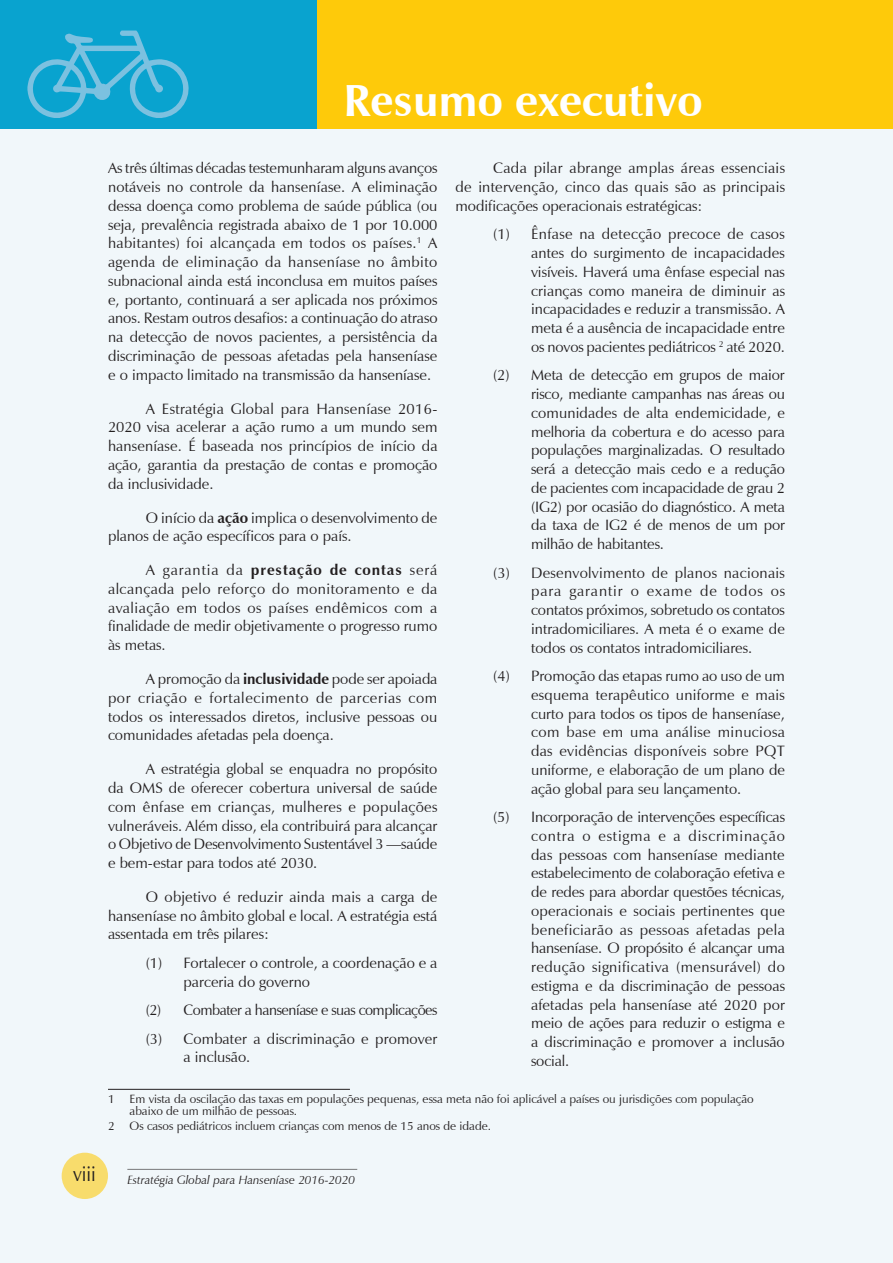
<style>
.page{position:relative;width:893px;height:1263px;background:#f1f7fa}
.page>*{position:absolute;margin:0;border:0;box-sizing:border-box;transform-origin:0 0}
.t1{font:700 45px "Zapf Humanist 601 BT";color:#fff}
.t2{font:21px "Zapf Humanist 601 BT";color:#231f20;scale:.9 1}
.t3{font:15px/18.8px "Zapf Humanist 601 BT";color:#231f20;text-align:justify}
.t4{font:15px/28.5px "Zapf Humanist 601 BT";letter-spacing:-.03em;color:#231f20}
.t5{font:12px/12px "Zapf Humanist 601 BT";color:#231f20}
.t6{font:italic 12px "Zapf Humanist 601 BT";color:#231f20}
.s1{font-weight:700}
</style>
<div class="page">
<div style="left:0;top:0;width:893px;height:128px;background:#feca0a"></div>
<div style="left:0;top:0;width:316px;height:128px;background:#09a3cf"></div>
<div style="left:62px;top:1153px;width:46px;height:46px;background:#f8dc6c;border-radius:50%"></div>
<svg style="left:27px;top:31px;width:162px;height:87px"></svg>
<hr style="left:127px;top:1169px;width:230px;height:1px;background:#231f20">
<hr style="left:108px;top:1089px;width:242px;height:1px;background:#231f20">
<h1 class="t1" style="left:343px;top:73px;width:361px">Resumo executivo</h1>
<h2 class="t2" style="left:73px;top:1160px;width:27px">viii</h2>
<p class="t3" style="left:108px;top:159px;width:331px">As três últimas décadas testemunharam alguns avanços notáveis no controle da hanseníase. A eliminação dessa doença como problema de saúde pública (ou seja, prevalência registrada abaixo de 1 por 10.000 habitantes) foi alcançada em todos os países.<sup>1</sup> A agenda de eliminação da hanseníase no âmbito subnacional ainda está inconclusa em muitos países e, portanto, continuará a ser aplicada nos próximos anos. Restam outros desafios: a continuação do atraso na detecção de novos pacientes, a persistência da discriminação de pessoas afetadas pela hanseníase e o impacto limitado na transmissão da hanseníase.</p>
<p class="t3" style="left:108px;top:399px;width:331px;text-indent:38px">A Estratégia Global para Hanseníase 2016- 2020 visa acelerar a ação rumo a um mundo sem hanseníase. É baseada nos princípios de início da ação, garantia da prestação de contas e promoção da inclusividade.</p>
<p class="t3" style="left:108px;top:508px;width:331px;text-indent:38px">O início da <span class="s1">ação</span> implica o desenvolvimento de planos de ação específicos para o país.</p>
<p class="t3" style="left:108px;top:561px;width:331px;text-indent:38px">A garantia da <span class="s1">prestação de contas</span> será alcançada pelo reforço do monitoramento e da avaliação em todos os países endêmicos com a finalidade de medir objetivamente o progresso rumo às metas.</p>
<p class="t3" style="left:108px;top:669px;width:331px;text-indent:38px">A promoção da <span class="s1">inclusividade</span> pode ser apoiada por criação e fortalecimento de parcerias com todos os interessados diretos, inclusive pessoas ou comunidades afetadas pela doença.</p>
<p class="t3" style="left:108px;top:760px;width:331px;text-indent:38px">A estratégia global se enquadra no propósito da OMS de oferecer cobertura universal de saúde com ênfase em crianças, mulheres e populações vulneráveis. Além disso, ela contribuirá para alcançar o Objetivo de Desenvolvimento Sustentável 3 —saúde e bem-estar para todos até 2030.</p>
<p class="t3" style="left:108px;top:887px;width:331px;text-indent:38px">O objetivo é reduzir ainda mais a carga de hanseníase no âmbito global e local. A estratégia está assentada em três pilares:</p>
<p class="t3" style="left:184px;top:953px;width:255px;text-indent:-38px">(1) Fortalecer o controle, a coordenação e a parceria do governo</p>
<p class="t4" style="left:146px;top:996px;width:293px">(2) Combater a hanseníase e suas complicações (3) Combater a discriminação e promover</p>
<p class="t3" style="left:184px;top:1048px;width:68px">a inclusão.</p>
<p class="t3" style="left:455px;top:159px;width:331px;text-indent:38px">Cada pilar abrange amplas áreas essenciais de intervenção, cinco das quais são as principais modificações operacionais estratégicas:</p>
<p class="t3" style="left:531px;top:225px;width:255px;text-indent:-38px">(1) Ênfase na detecção precoce de casos antes do surgimento de incapacidades visíveis. Haverá uma ênfase especial nas crianças como maneira de diminuir as incapacidades e reduzir a transmissão. A meta é a ausência de incapacidade entre os novos pacientes pediátricos <sup>2</sup> até 2020.</p>
<p class="t3" style="left:531px;top:366px;width:256px;text-indent:-38px">(2) Meta de detecção em grupos de maior risco, mediante campanhas nas áreas ou comunidades de alta endemicidade, e melhoria da cobertura e do acesso para populações marginalizadas. O resultado será a detecção mais cedo e a redução de pacientes com incapacidade de grau 2 (IG2) por ocasião do diagnóstico. A meta da taxa de IG2 é de menos de um por milhão de habitantes.</p>
<p class="t3" style="left:531px;top:563px;width:255px;text-indent:-38px">(3) Desenvolvimento de planos nacionais para garantir o exame de todos os contatos próximos, sobretudo os contatos intradomiciliares. A meta é o exame de todos os contatos intradomiciliares.</p>
<p class="t3" style="left:531px;top:667px;width:255px;text-indent:-38px">(4) Promoção das etapas rumo ao uso de um esquema terapêutico uniforme e mais curto para todos os tipos de hanseníase, com base em uma análise minuciosa das evidências disponíveis sobre PQT uniforme, e elaboração de um plano de ação global para seu lançamento.</p>
<p class="t3" style="left:531px;top:807px;width:255px;text-indent:-38px">(5) Incorporação de intervenções específicas contra o estigma e a discriminação das pessoas com hanseníase mediante estabelecimento de colaboração efetiva e de redes para abordar questões técnicas, operacionais e sociais pertinentes que beneficiarão as pessoas afetadas pela hanseníase. O propósito é alcançar uma redução significativa (mensurável) do estigma e da discriminação de pessoas afetadas pela hanseníase até 2020 por meio de ações para reduzir o estigma e a discriminação e promover a inclusão social.</p>
<p class="t5" style="left:108px;top:1093px;width:8px">1</p>
<p class="t5" style="left:130px;top:1093px;width:625px">Em vista da oscilação das taxas em populações pequenas, essa meta não foi aplicável a países ou jurisdições com população abaixo de um milhão de pessoas.</p>
<p class="t5" style="left:108px;top:1120px;width:8px">2</p>
<p class="t5" style="left:130px;top:1120px;width:363px">Os casos pediátricos incluem crianças com menos de 15 anos de idade.</p>
<p class="t6" style="left:127px;top:1172px;width:229px">Estratégia Global para Hanseníase 2016-2020</p>
</div>
